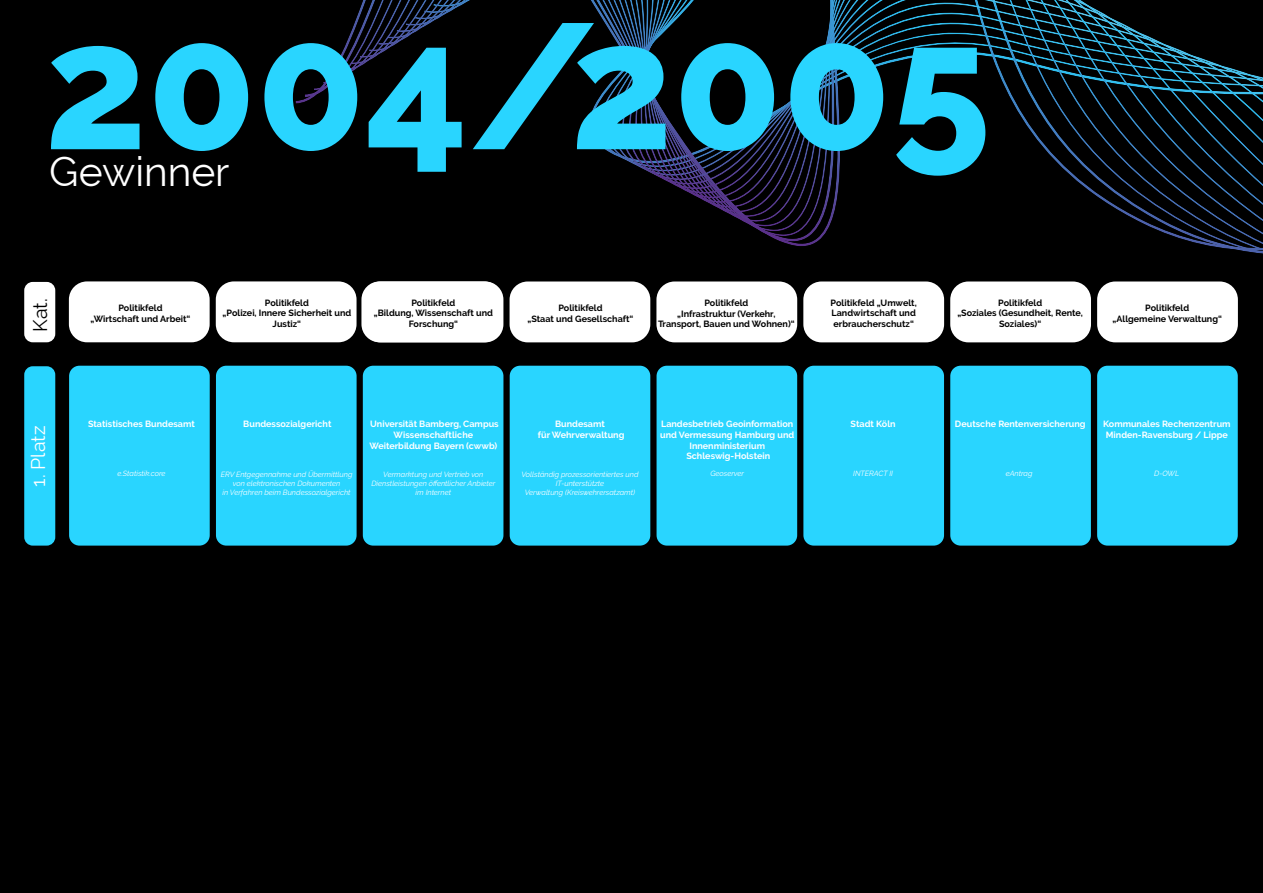
<style>
.page{position:relative;width:1263px;height:893px;background:#000}
.page>*{position:absolute;margin:0;border:0;box-sizing:border-box;transform-origin:0 0}
.t1{font:800 177.75px "Raleway";color:#29d5ff}
.t2{font:40.8px "Raleway";color:#fff}
.t3{font:19.5px "Raleway";color:#fff}
.t4{font:19.5px "Raleway";color:#000}
.t5{font:700 9px/10.8px "Raleway";color:#000;text-align:center}
.t6{font:700 9px/10.8px "Raleway";color:#fff;text-align:center}
.t7{font:italic 7.5px/9px "Raleway";color:#fff;text-align:center}
</style>
<div class="page">
<div style="left:69px;top:281px;width:141px;height:61px;background:#fff;border-radius:18px"></div>
<div style="left:216px;top:281px;width:140px;height:61px;background:#fff;border-radius:18px"></div>
<div style="left:363px;top:281px;width:140px;height:61px;background:#fff;border-radius:18px"></div>
<div style="left:510px;top:281px;width:140px;height:61px;background:#fff;border-radius:18px"></div>
<div style="left:656px;top:281px;width:141px;height:61px;background:#fff;border-radius:18px"></div>
<div style="left:803px;top:281px;width:141px;height:61px;background:#fff;border-radius:18px"></div>
<div style="left:950px;top:281px;width:141px;height:61px;background:#fff;border-radius:18px"></div>
<div style="left:1097px;top:281px;width:141px;height:61px;background:#fff;border-radius:18px"></div>
<div style="left:24px;top:282px;width:31px;height:60px;background:#fff;border-radius:9px"></div>
<svg style="left:323px;top:0;width:940px;height:251px"></svg>
<svg style="left:387px;top:0;width:876px;height:214px"></svg>
<div style="left:24px;top:366px;width:31px;height:180px;background:#29d5ff;border-radius:9px"></div>
<div style="left:69px;top:366px;width:141px;height:180px;background:#29d5ff;border-radius:10px"></div>
<div style="left:216px;top:366px;width:141px;height:180px;background:#29d5ff;border-radius:10px"></div>
<div style="left:363px;top:366px;width:140px;height:180px;background:#29d5ff;border-radius:10px"></div>
<div style="left:510px;top:366px;width:140px;height:180px;background:#29d5ff;border-radius:10px"></div>
<div style="left:656px;top:366px;width:141px;height:180px;background:#29d5ff;border-radius:10px"></div>
<div style="left:803px;top:366px;width:141px;height:180px;background:#29d5ff;border-radius:10px"></div>
<div style="left:950px;top:366px;width:141px;height:180px;background:#29d5ff;border-radius:10px"></div>
<div style="left:1097px;top:366px;width:141px;height:180px;background:#29d5ff;border-radius:10px"></div>
<h1 class="t1" style="left:44px;top:19px;width:948px">2004/2005</h1>
<h2 class="t2" style="left:49px;top:156px;width:182px">Gewinner</h2>
<h3 class="t4" style="left:33px;top:332px;width:35px;rotate:-90deg">Kat.</h3>
<h3 class="t3" style="left:31px;top:487px;width:62px;rotate:-90deg">1. Platz</h3>
<p class="t5" style="left:223px;top:297px;width:130px">Politikfeld<br>„Polizei, Innere Sicherheit und<br>Justiz“</p>
<p class="t5" style="left:831px;top:297px;width:88px;text-align:justify">Politikfeld „Umwelt, Landwirtschaft und erbraucherschutz“</p>
<p class="t5" style="left:374px;top:297px;width:121px">Politikfeld<br>„Bildung, Wissenschaft und<br>Forschung“</p>
<p class="t5" style="left:957px;top:297px;width:127px">Politikfeld<br>„Soziales (Gesundheit, Rente,<br>Soziales)“</p>
<p class="t5" style="left:90px;top:302px;width:101px">Politikfeld<br>„Wirtschaft und Arbeit“</p>
<p class="t5" style="left:658px;top:297px;width:138px">Politikfeld<br>„Infrastruktur (Verkehr,<br>Transport, Bauen und Wohnen)“</p>
<p class="t5" style="left:527px;top:303px;width:107px">Politikfeld<br>„Staat und Gesellschaft“</p>
<p class="t5" style="left:1112px;top:303px;width:111px">Politikfeld<br>„Allgemeine Verwaltung“</p>
<p class="t6" style="left:243px;top:416px;width:90px">Bundessozialgericht</p>
<p class="t6" style="left:954px;top:416px;width:132px">Deutsche Rentenversicherung</p>
<p class="t6" style="left:369px;top:418px;width:131px">Universität Bamberg, Campus<br>Wissenschaftliche<br>Weiterbildung Bayern (cwwb)</p>
<p class="t6" style="left:555px;top:418px;width:51px">Bundesamt</p>
<p class="t6" style="left:955px;top:419px;width:132px">Deutsche Rentenversicherung</p>
<p class="t6" style="left:538px;top:429px;width:88px">für Wehrverwaltung</p>
<p class="t6" style="left:1103px;top:418px;width:129px">Kommunales Rechenzentrum<br>Minden-Ravensburg / Lippe</p>
<p class="t6" style="left:88px;top:419px;width:108px">Statistisches Bundesamt</p>
<p class="t6" style="left:660px;top:419px;width:136px">Landesbetrieb Geoinformation und Vermessung Hamburg und<br>Innenministerium<br>Schleswig-Holstein</p>
<p class="t6" style="left:243px;top:419px;width:90px">Bundessozialgericht</p>
<p class="t6" style="left:851px;top:419px;width:47px">Stadt Köln</p>
<p class="t7" style="left:117px;top:469px;width:50px">e.Statistik.core</p>
<p class="t7" style="left:221px;top:470px;width:133px">ERV Entgegennahme und Übermittlung</p>
<p class="t7" style="left:710px;top:469px;width:35px">Geoserver</p>
<p class="t7" style="left:223px;top:479px;width:129px">von elektronischen Dokumenten<br>in Verfahren beim Bundessozialgericht</p>
<p class="t7" style="left:383px;top:469px;width:102px">Vermarktung und Vertrieb von</p>
<p class="t7" style="left:853px;top:469px;width:41px">INTERACT II</p>
<p class="t7" style="left:371px;top:478px;width:125px">Dienstleistungen öffentlicher Anbieter im Internet</p>
<p class="t7" style="left:521px;top:470px;width:118px">Vollständig prozessorientiertes und</p>
<p class="t7" style="left:1006px;top:469px;width:28px">eAntrag</p>
<p class="t7" style="left:525px;top:479px;width:112px">IT-unterstützte<br>Verwaltung (Kreiswehrersatzamt)</p>
<p class="t7" style="left:1154px;top:469px;width:27px">D-OWL</p>
</div>
